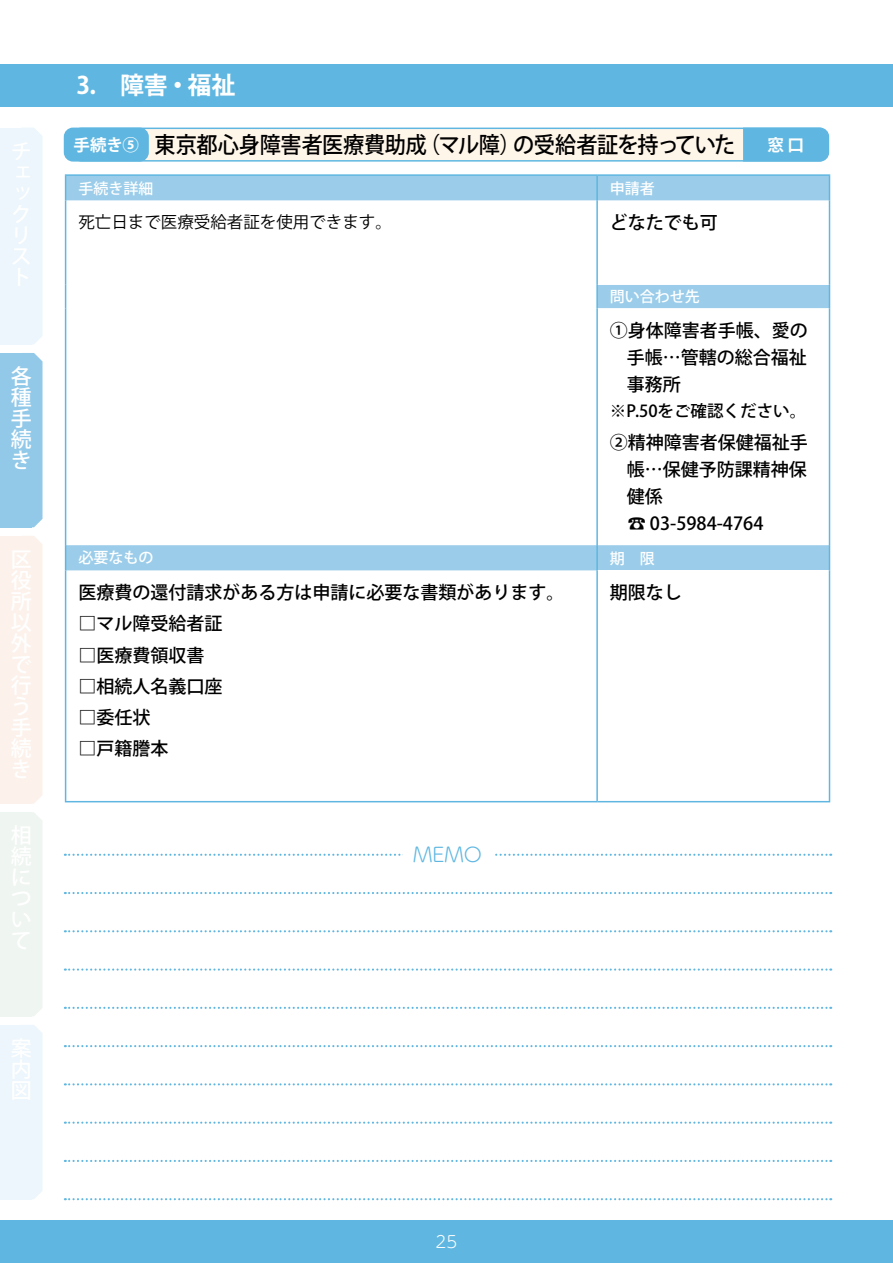
<style>
.page{position:relative;width:893px;height:1263px;background:#fff}
.page>*{position:absolute;margin:0;border:0;box-sizing:border-box;transform-origin:0 0}
.t1{font:700 24px "Koz Go Pro";color:#fff}
.t2{font:500 22.5px "Koz Go Pro";letter-spacing:-.025em;color:#000;scale:.94 1}
.t3{font:500 21px/21px "Koz Go Pro";color:#fff;text-align:justify}
.t4{font:300 19.5px "UD Shin M Go Pr 6 N";color:#5fb7e1}
.t5{font:500 18px/27px "Koz Go Pro";color:#000;text-align:justify}
.t6{font:16.5px "Koz Go Pro";color:#000}
.t7{font:500 16.5px "Koz Go Pro";color:#000}
.t8{font:300 16.5px "UD Shin M Go Pr 6 N";color:#fff}
.t9{font:700 16.5px "Koz Go Pro";color:#fff}
.t10{font:500 15px "Koz Go Pro";color:#fff}
.s1{font-weight:700;font-size:16.5px;color:#fff}
</style>
<div class="page">
<div style="left:0;top:1220px;width:893px;height:43px;background:#5fb7e1"></div>
<div style="left:0;top:64px;width:893px;height:42px;background:#5fb7e1"></div>
<div style="left:66px;top:176px;width:763px;height:395px;background:#9bcdea"></div>
<svg style="left:66px;top:201px;width:530px;height:600px"></svg>
<svg style="left:598px;top:201px;width:231px;height:344px"></svg>
<hr style="left:65px;top:201px;width:1px;height:84px;background:#5fb7e1">
<svg style="left:65px;top:285px;width:1px;height:23px"></svg>
<hr style="left:65px;top:308px;width:1px;height:237px;background:#5fb7e1">
<svg style="left:65px;top:545px;width:1px;height:26px"></svg>
<hr style="left:65px;top:571px;width:1px;height:230px;background:#5fb7e1">
<hr style="left:65px;top:801px;width:532px;height:1px;background:#5fb7e1">
<hr style="left:596px;top:201px;width:2px;height:84px;background:#5fb7e1">
<hr style="left:829px;top:201px;width:1px;height:84px;background:#5fb7e1">
<hr style="left:596px;top:285px;width:2px;height:23px;background:#5fb7e1">
<svg style="left:829px;top:285px;width:1px;height:23px"></svg>
<hr style="left:596px;top:308px;width:2px;height:237px;background:#5fb7e1">
<hr style="left:829px;top:308px;width:1px;height:237px;background:#5fb7e1">
<hr style="left:596px;top:545px;width:2px;height:26px;background:#5fb7e1">
<svg style="left:829px;top:545px;width:1px;height:26px"></svg>
<hr style="left:596px;top:571px;width:2px;height:230px;background:#5fb7e1">
<hr style="left:829px;top:571px;width:1px;height:230px;background:#5fb7e1">
<hr style="left:597px;top:801px;width:233px;height:1px;background:#5fb7e1">
<hr style="left:65px;top:174px;width:532px;height:2px;background:#5fb7e1">
<svg style="left:65px;top:176px;width:1px;height:25px"></svg>
<hr style="left:597px;top:174px;width:233px;height:2px;background:#5fb7e1">
<hr style="left:596px;top:176px;width:2px;height:25px;background:#5fb7e1">
<svg style="left:829px;top:176px;width:1px;height:25px"></svg>
<div style="left:73px;top:128px;width:755px;height:33px;background:#fff6ea;border-radius:9px"></div>
<div style="left:72px;top:128px;width:757px;height:34px;border:2px solid #5fb7e1;border-radius:9px"></div>
<div style="left:65px;top:128px;width:83px;height:33px;background:#5fb7e1;border-radius:9px"></div>
<div style="left:64px;top:128px;width:85px;height:34px;border:2px solid #5fb7e1;border-radius:9px"></div>
<svg style="left:742px;top:127px;width:87px;height:35px;background:#65b9e1"></svg>
<svg style="left:65px;top:854px;width:766px;height:2px"></svg>
<svg style="left:65px;top:892px;width:766px;height:2px"></svg>
<svg style="left:65px;top:930px;width:766px;height:2px"></svg>
<svg style="left:65px;top:968px;width:766px;height:3px"></svg>
<svg style="left:65px;top:1007px;width:766px;height:2px"></svg>
<svg style="left:65px;top:1045px;width:766px;height:2px"></svg>
<div style="left:403px;top:842px;width:89px;height:25px;background:#fff"></div>
<svg style="left:65px;top:1083px;width:766px;height:2px"></svg>
<svg style="left:65px;top:1121px;width:766px;height:3px"></svg>
<svg style="left:65px;top:1160px;width:766px;height:2px"></svg>
<svg style="left:65px;top:1198px;width:766px;height:2px"></svg>
<div style="left:32px;top:128px;width:10px;height:216px;background:#ecf6fc"></div>
<div style="left:0;top:128px;width:32px;height:216px;background:#ecf6fc"></div>
<svg style="left:32px;top:353px;width:11px;height:174px;background:#9acdea"></svg>
<div style="left:0;top:353px;width:32px;height:174px;background:#92c9e9"></div>
<svg style="left:32px;top:536px;width:11px;height:268px;background:#fcf2ec"></svg>
<div style="left:0;top:536px;width:32px;height:268px;background:#fcf2eb"></div>
<div style="left:32px;top:1025px;width:10px;height:174px;background:#ecf6fc"></div>
<div style="left:0;top:1025px;width:32px;height:174px;background:#ecf6fc"></div>
<div style="left:32px;top:812px;width:10px;height:204px;background:#eff5f0"></div>
<div style="left:0;top:812px;width:32px;height:204px;background:#eff5f0"></div>
<p class="t3" style="left:11px;top:367px;width:22px">各種手続き</p>
<h1 class="t1" style="left:77px;top:70px;width:160px">3.　障害・福祉</h1>
<p class="t2" style="left:74px;top:130px;width:705px"><span class="s1">手続き⑤</span> 東京都心身障害者医療費助成（マル障）の受給者証を持っていた</p>
<p class="t9" style="left:767px;top:134px;width:38px">窓 口</p>
<p class="t10" style="left:78px;top:178px;width:76px">手続き詳細</p>
<p class="t10" style="left:610px;top:178px;width:46px">申請者</p>
<p class="t6" style="left:78px;top:211px;width:315px">死亡日まで医療受給者証を使用できます。</p>
<p class="t5" style="left:610px;top:210px;width:109px">どなたでも可</p>
<p class="t10" style="left:610px;top:287px;width:91px">問い合わせ先</p>
<p class="t5" style="left:627px;top:318px;width:182px;text-indent:-17px">①身体障害者手帳、愛の手帳…管轄の総合福祉事務所</p>
<p class="t7" style="left:610px;top:401px;width:198px">※P.50をご確認ください。</p>
<p class="t5" style="left:610px;top:430px;width:199px">②精神障害者保健福祉手</p>
<p class="t5" style="left:627px;top:457px;width:181px">帳…保健予防課精神保</p>
<p class="t5" style="left:627px;top:484px;width:37px">健係</p>
<p class="t5" style="left:610px;top:511px;width:155px">　☎ 03-5984-4764</p>
<p class="t10" style="left:78px;top:547px;width:76px">必要なもの</p>
<p class="t10" style="left:610px;top:548px;width:46px">期　限</p>
<p class="t5" style="left:78px;top:580px;width:487px">医療費の還付請求がある方は申請に必要な書類があります。</p>
<p class="t5" style="left:78px;top:611px;width:145px">□マル障受給者証</p>
<p class="t5" style="left:78px;top:642px;width:127px">□医療費領収書</p>
<p class="t5" style="left:78px;top:674px;width:145px">□相続人名義口座</p>
<p class="t5" style="left:78px;top:705px;width:73px">□委任状</p>
<p class="t5" style="left:78px;top:736px;width:91px">□戸籍謄本</p>
<p class="t5" style="left:610px;top:580px;width:73px">期限なし</p>
<p class="t4" style="left:413px;top:839px;width:70px">MEMO</p>
<p class="t8" style="left:436px;top:1228px;width:23px">25</p>
</div>
